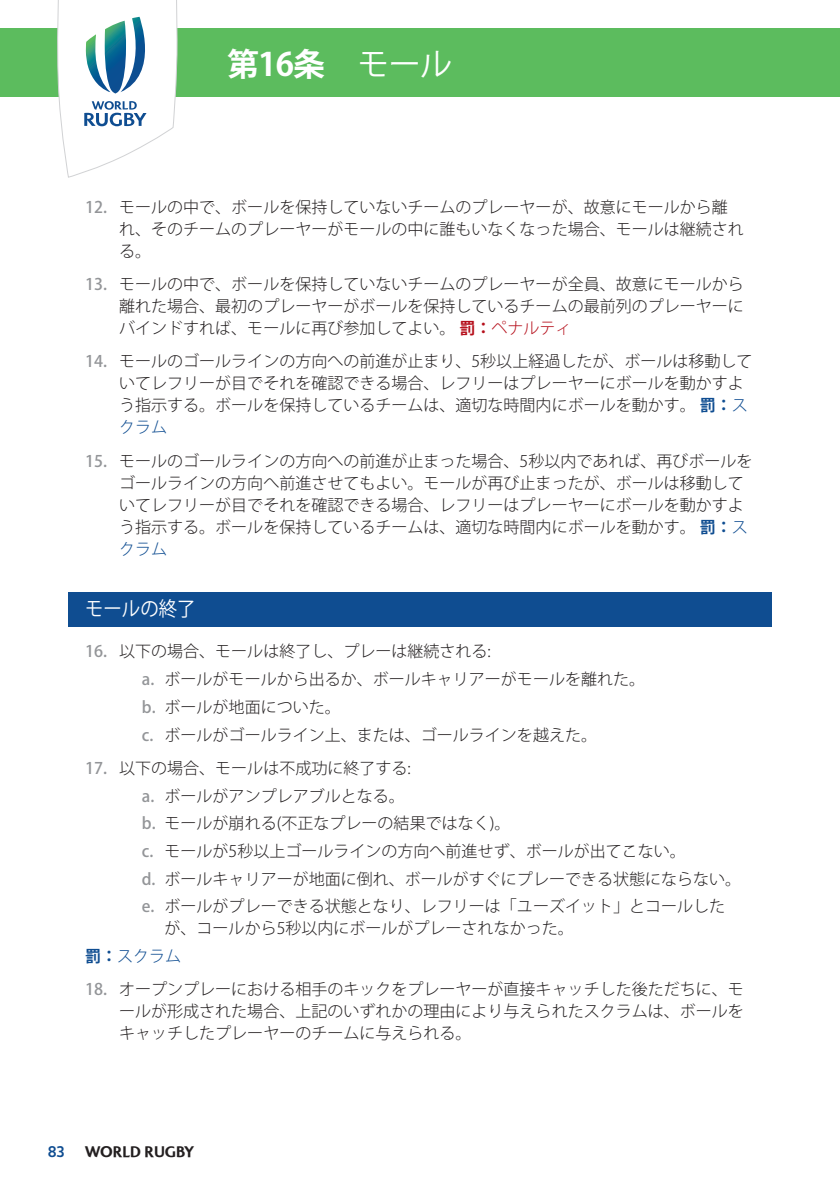
<style>
.page{position:relative;width:840px;height:1191px;background:#fff}
.page>*{position:absolute;margin:0;border:0;box-sizing:border-box;transform-origin:0 0}
.t1{font:700 32px "Koz Go Pro";color:#fff}
.t2{font:20px "Koz Go Pro";color:#fff;scale:.92 1}
.t3{font:300 16px/22px "Koz Go Pro";color:#231f20}
.t4{font:700 16px "Colosseum";color:#231f20;scale:.94 1}
.t5{font:700 16px "Webb Ellis Cup";color:#0f4d91;scale:.94 1}
.s1{font-weight:400}
.s2{font-weight:500;color:#939598}
.s3{font-weight:700;color:#b50e1a}
.s4{color:#b50e1a}
.s5{font-weight:700;color:#0f4d91}
.s6{color:#0f4d91}
</style>
<div class="page">
<div style="left:68px;top:592px;width:703px;height:34px;background:#0f4d91"></div>
<div style="left:0;top:28px;width:839px;height:68px;background:#5cbc5e"></div>
<svg style="left:57px;top:0;width:120px;height:178px"></svg>
<h1 class="t1" style="left:227px;top:44px;width:226px">第16条 <span class="s1">モール</span></h1>
<p class="t3" style="left:119px;top:196px;width:626px;text-indent:-34px"><span class="s2">12.</span> モールの中で 、ボールを保持していないチームのプレーヤーが 、故意にモールから離れ 、そのチームのプレーヤーがモールの中に誰もいなくなった場合 、モールは継続される 。</p>
<p class="t3" style="left:119px;top:273px;width:626px;text-align:justify;text-indent:-34px"><span class="s2">13.</span> モールの中で 、ボールを保持していないチームのプレーヤーが全員 、故意にモールから離れた場合 、最初のプレーヤーがボールを保持しているチームの最前列のプレーヤーにバインドすれば 、モールに再び参加してよい 。 <span class="s3">罰：</span><span class="s4">ペナルティ</span></p>
<p class="t3" style="left:119px;top:350px;width:634px;text-indent:-34px"><span class="s2">14.</span> モールのゴールラインの方向への前進が止まり 、5秒以上経過したが 、ボールは移動していてレフリーが目でそれを確認できる場合 、レフリーはプレーヤーにボールを動かすよう指示する 。ボールを保持しているチームは 、適切な時間内にボールを動かす 。 <span class="s5">罰：</span><span class="s6">スクラム</span></p>
<p class="t3" style="left:119px;top:450px;width:634px;text-indent:-34px"><span class="s2">15.</span> モールのゴールラインの方向への前進が止まった場合 、5秒以内であれば 、再びボールをゴールラインの方向へ前進させてもよい 。モールが再び止まったが 、ボールは移動していてレフリーが目でそれを確認できる場合 、レフリーはプレーヤーにボールを動かすよう指示する 。ボールを保持しているチームは 、適切な時間内にボールを動かす 。 <span class="s5">罰：</span><span class="s6">スクラム</span></p>
<p class="t2" style="left:85px;top:596px;width:122px">モールの終了</p>
<p class="t3" style="left:142px;top:638px;width:504px;line-height:27.6px;text-indent:-57px"><span class="s2">16.</span> 以下の場合 、モールは終了し 、プレーは継続される:<br><span class="s2">a.</span> ボールがモールから出るか 、ボールキャリアーがモールを離れた 。<span class="s2">b.</span> ボールが地面についた 。<br><span class="s2">c.</span> ボールがゴールライン上 、または 、ゴールラインを越えた 。</p>
<p class="t3" style="left:142px;top:754px;width:600px;line-height:27.6px;text-indent:-57px"><span class="s2">17.</span> 以下の場合 、モールは不成功に終了する:<br><span class="s2">a.</span> ボールがアンプレアブルとなる 。<br><span class="s2">b.</span> モールが崩れる(不正なプレーの結果ではなく) 。<br><span class="s2">c.</span> モールが5秒以上ゴールラインの方向へ前進せず 、ボールが出てこない 。<br><span class="s2">d.</span> ボールキャリアーが地面に倒れ 、ボールがすぐにプレーできる状態にならない 。<span class="s2">e.</span> ボールがプレーできる状態となり 、レフリーは「ユーズイット」とコールした</p>
<p class="t3" style="left:85px;top:914px;width:490px;line-height:27.6px;text-indent:79px">が 、コールから5秒以内にボールがプレーされなかった 。<span class="s5">罰：</span><span class="s6">スクラム</span></p>
<p class="t3" style="left:119px;top:978px;width:626px;text-align:justify;text-indent:-34px"><span class="s2">18.</span> オープンプレーにおける相手のキックをプレーヤーが直接キャッチした後ただちに 、モールが形成された場合 、上記のいずれかの理由により与えられたスクラムは 、ボールをキャッチしたプレーヤーのチームに与えられる 。</p>
<p class="t5" style="left:48px;top:1142px;width:19px">83</p>
<p class="t4" style="left:85px;top:1145px;width:117px">WORLD RUGBY</p>
</div>
